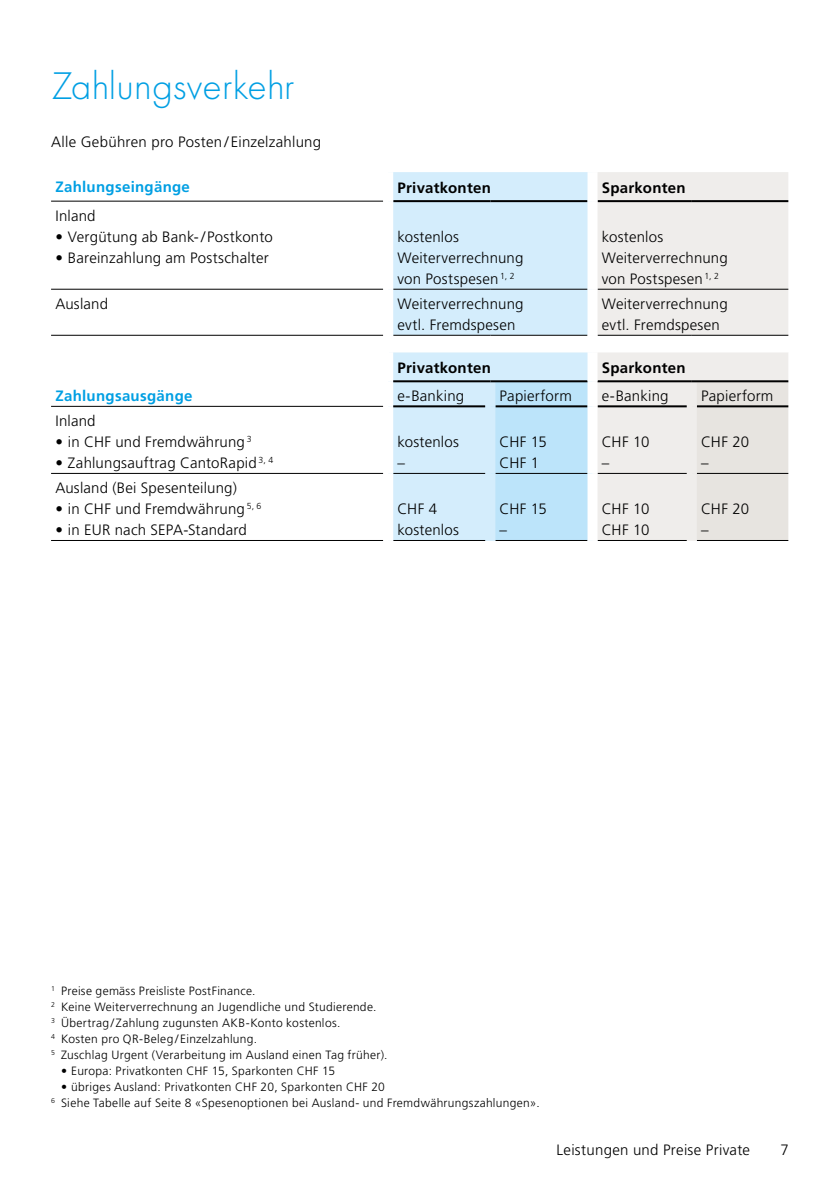
<style>
.page{position:relative;width:840px;height:1191px;background:#fff}
.page>*{position:absolute;margin:0;border:0;box-sizing:border-box;transform-origin:0 0}
.t1{font:300 40px "Futura PT";letter-spacing:.005em;color:#009fe3}
.t2{font:15px/21px "Frutiger LT 45 Lt";letter-spacing:.015em;color:#000}
.t3{font:15px "Frutiger LT 65 Bd";letter-spacing:.02em;color:#000}
.t4{font:15px "Frutiger LT 65 Bd";letter-spacing:.02em;color:#009fe3}
.t5{font:15px/21px "Frutiger LT 45 Lt";letter-spacing:-.01em;color:#000}
.t6{font:12px/16px "Frutiger LT 45 Lt";letter-spacing:.025em;color:#000}
</style>
<div class="page">
<div style="left:393px;top:172px;width:194px;height:368px;background:#d4edfc"></div>
<div style="left:597px;top:172px;width:190px;height:368px;background:#efedeb"></div>
<svg style="left:393px;top:336px;width:394px;height:16px"></svg>
<div style="left:495px;top:382px;width:92px;height:158px;background:#bce4fa"></div>
<div style="left:696px;top:382px;width:91px;height:158px;background:#e7e4e0"></div>
<hr style="left:51px;top:201px;width:332px;height:1px;background:#000">
<hr style="left:51px;top:289px;width:332px;height:1px;background:#000">
<hr style="left:393px;top:289px;width:97px;height:1px;background:#000">
<hr style="left:490px;top:289px;width:97px;height:1px;background:#000">
<hr style="left:597px;top:289px;width:94px;height:1px;background:#000">
<hr style="left:691px;top:289px;width:96px;height:1px;background:#000">
<hr style="left:51px;top:335px;width:332px;height:1px;background:#000">
<hr style="left:393px;top:335px;width:97px;height:1px;background:#000">
<hr style="left:490px;top:335px;width:97px;height:1px;background:#000">
<hr style="left:597px;top:335px;width:94px;height:1px;background:#000">
<hr style="left:691px;top:335px;width:96px;height:1px;background:#000">
<hr style="left:51px;top:406px;width:332px;height:1px;background:#000">
<hr style="left:51px;top:473px;width:332px;height:1px;background:#000">
<hr style="left:393px;top:473px;width:92px;height:1px;background:#000">
<hr style="left:495px;top:473px;width:92px;height:1px;background:#000">
<hr style="left:597px;top:473px;width:89px;height:1px;background:#000">
<hr style="left:696px;top:473px;width:91px;height:1px;background:#000">
<hr style="left:51px;top:540px;width:332px;height:1px;background:#000">
<hr style="left:393px;top:540px;width:92px;height:1px;background:#000">
<hr style="left:495px;top:540px;width:92px;height:1px;background:#000">
<hr style="left:597px;top:540px;width:89px;height:1px;background:#000">
<hr style="left:696px;top:540px;width:91px;height:1px;background:#000">
<hr style="left:393px;top:200px;width:97px;height:2px;background:#000">
<hr style="left:490px;top:200px;width:97px;height:2px;background:#000">
<hr style="left:597px;top:200px;width:94px;height:2px;background:#000">
<hr style="left:691px;top:200px;width:96px;height:2px;background:#000">
<hr style="left:393px;top:405px;width:92px;height:2px;background:#000">
<hr style="left:495px;top:405px;width:92px;height:2px;background:#000">
<hr style="left:597px;top:405px;width:89px;height:2px;background:#000">
<hr style="left:696px;top:405px;width:91px;height:2px;background:#000">
<div style="left:587px;top:335px;width:10px;height:17px;background:#fff"></div>
<div style="left:485px;top:382px;width:10px;height:24px;background:#d4edfc"></div>
<div style="left:485px;top:406px;width:10px;height:67px;background:#d4edfc"></div>
<div style="left:485px;top:473px;width:10px;height:68px;background:#d4edfc"></div>
<div style="left:686px;top:382px;width:10px;height:24px;background:#efedeb"></div>
<div style="left:686px;top:406px;width:10px;height:67px;background:#efedeb"></div>
<div style="left:686px;top:473px;width:10px;height:68px;background:#efedeb"></div>
<hr style="left:393px;top:380px;width:97px;height:2px;background:#000">
<hr style="left:490px;top:380px;width:97px;height:2px;background:#000">
<hr style="left:597px;top:380px;width:94px;height:2px;background:#000">
<hr style="left:691px;top:380px;width:96px;height:2px;background:#000">
<h1 class="t1" style="left:51px;top:63px;width:245px">Zahlungsverkehr</h1>
<p class="t2" style="left:51px;top:132px;width:271px">Alle Gebühren pro Posten / Einzelzahlung</p>
<p class="t4" style="left:55px;top:178px;width:136px">Zahlungseingänge</p>
<p class="t3" style="left:397px;top:179px;width:95px">Privatkonten</p>
<p class="t3" style="left:601px;top:179px;width:85px">Sparkonten</p>
<p class="t2" style="left:55px;top:206px;width:42px">Inland</p>
<p class="t2" style="left:55px;top:227px;width:219px">• Vergütung ab Bank-/ Postkonto</p>
<p class="t2" style="left:55px;top:248px;width:215px">• Bareinzahlung am Postschalter</p>
<p class="t2" style="left:397px;top:227px;width:127px">kostenlos<br>Weiterverrechnung von Postspesen <sup>1,</sup> <sup>2</sup></p>
<p class="t2" style="left:601px;top:227px;width:127px">kostenlos<br>Weiterverrechnung von Postspesen <sup>1,</sup> <sup>2</sup></p>
<p class="t2" style="left:55px;top:294px;width:54px">Ausland</p>
<p class="t2" style="left:397px;top:294px;width:127px">Weiterverrechnung evtl. Fremdspesen</p>
<p class="t2" style="left:601px;top:294px;width:127px">Weiterverrechnung evtl. Fremdspesen</p>
<p class="t3" style="left:397px;top:359px;width:95px">Privatkonten</p>
<p class="t3" style="left:601px;top:359px;width:85px">Sparkonten</p>
<p class="t4" style="left:55px;top:387px;width:139px">Zahlungsausgänge</p>
<p class="t2" style="left:397px;top:386px;width:68px">e-Banking</p>
<p class="t2" style="left:499px;top:386px;width:74px">Papierform</p>
<p class="t2" style="left:601px;top:386px;width:68px">e-Banking</p>
<p class="t2" style="left:700px;top:386px;width:74px">Papierform</p>
<p class="t2" style="left:55px;top:411px;width:42px">Inland</p>
<p class="t2" style="left:55px;top:432px;width:198px">• in CHF und Fremdwährung <sup>3</sup></p>
<p class="t2" style="left:55px;top:453px;width:219px">• Zahlungsauftrag CantoRapid <sup>3,</sup> <sup>4</sup></p>
<p class="t2" style="left:397px;top:432px;width:63px">kostenlos –</p>
<p class="t2" style="left:499px;top:432px;width:49px">CHF 15<br>CHF 1</p>
<p class="t2" style="left:601px;top:432px;width:49px">CHF 10 –</p>
<p class="t2" style="left:700px;top:432px;width:49px">CHF 20 –</p>
<p class="t2" style="left:55px;top:478px;width:183px">Ausland (Bei Spesenteilung)</p>
<p class="t2" style="left:55px;top:499px;width:207px">• in CHF und Fremdwährung <sup>5,</sup> <sup>6</sup></p>
<p class="t2" style="left:55px;top:520px;width:193px">• in EUR nach SEPA-Standard</p>
<p class="t2" style="left:397px;top:499px;width:63px">CHF 4 kostenlos</p>
<p class="t2" style="left:499px;top:499px;width:49px">CHF 15 –</p>
<p class="t5" style="left:601px;top:499px;width:49px">CHF 10<br>CHF 10</p>
<p class="t2" style="left:700px;top:499px;width:49px">CHF 20 –</p>
<p class="t6" style="left:51px;top:983px;width:338px"><sup>1</sup> Preise gemäss Preisliste PostFinance.<br><sup>2</sup> Keine Weiterverrechnung an Jugendliche und Studierende.<br><sup>3</sup> Übertrag / Zahlung zugunsten AKB-Konto kostenlos.<br><sup>4</sup> Kosten pro QR-Beleg / Einzelzahlung.<br><sup>5</sup> Zuschlag Urgent (Verarbeitung im Ausland einen Tag früher).</p>
<p class="t6" style="left:61px;top:1063px;width:275px">• Europa: Privatkonten CHF 15, Sparkonten CHF 15</p>
<p class="t6" style="left:51px;top:1079px;width:490px;text-indent:10px">• übriges Ausland: Privatkonten CHF 20, Sparkonten CHF 20<br><sup>6</sup> Siehe Tabelle auf Seite 8 «Spesenoptionen bei Ausland- und Fremdwährungszahlungen».</p>
<p class="t2" style="left:556px;top:1139px;width:195px">Leistungen und Preise Private</p>
<p class="t2" style="left:780px;top:1139px;width:10px">7</p>
</div>
